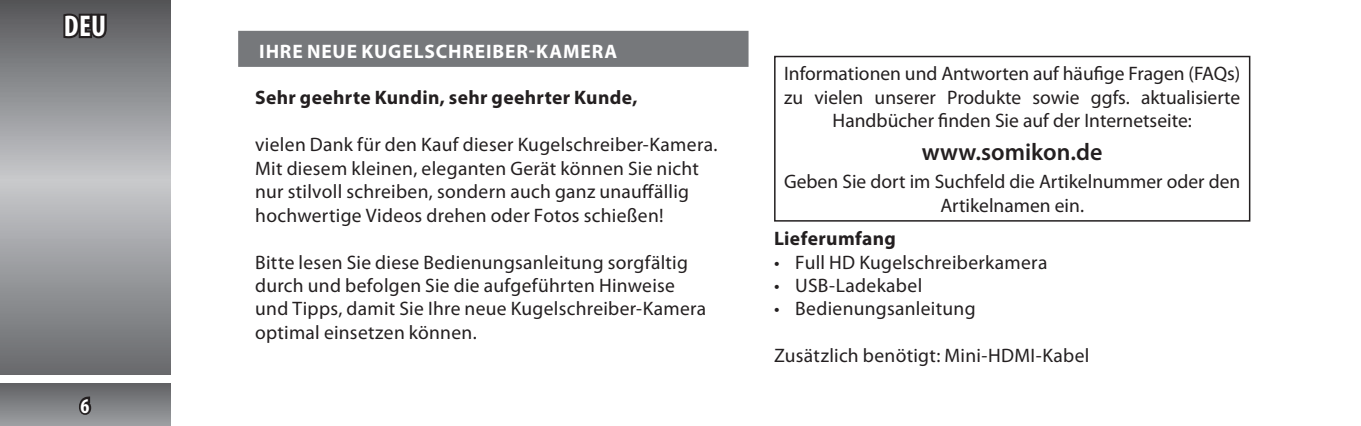
<style>
.page{position:relative;width:1361px;height:426px;background:#fff}
.page>*{position:absolute;margin:0;border:0;box-sizing:border-box;transform-origin:0 0}
.t1{font:700 condensed 30px "Myriad Pro";color:#fff}
.t2{font:600 24px "Myriad Pro";color:#231f20}
.t3{font:700 condensed 21px "Myriad Pro";color:#fff}
.t4{font:19.5px/23.4px "Myriad Pro";letter-spacing:.015em;color:#231f20}
.t5{font:700 19.5px "Myriad Pro";letter-spacing:.02em;color:#231f20}
.t6{font:700 19.5px "Myriad Pro";letter-spacing:.045em;color:#fff}
</style>
<div class="page">
<svg style="left:0;top:0;width:170px;height:374px;background:#939598"></svg>
<div style="left:0;top:383px;width:170px;height:42px;background:linear-gradient(to bottom,#606164,#9b9da0)"></div>
<svg style="left:76px;top:393px;width:17px;height:24px"></svg>
<svg style="left:61px;top:10px;width:48px;height:30px"></svg>
<div style="left:238px;top:31px;width:510px;height:36px;background:#76787b"></div>
<div style="left:774px;top:56px;width:476px;height:165px;border:2px solid #231f20"></div>
<h1 class="t1" style="left:64px;top:7px;width:44px">DEU</h1>
<p class="t3" style="left:81px;top:392px;width:10px">6</p>
<p class="t6" style="left:259px;top:38px;width:359px">IHRE NEUE KUGELSCHREIBER-KAMERA</p>
<p class="t5" style="left:255px;top:85px;width:384px">Sehr geehrte Kundin, sehr geehrter Kunde,</p>
<p class="t4" style="left:255px;top:132px;width:464px">vielen Dank für den Kauf dieser Kugelschreiber-Kamera.<br>Mit diesem kleinen, eleganten Gerät können Sie nicht nur stilvoll schreiben, sondern auch ganz unauffällig hochwertige Videos drehen oder Fotos schießen!</p>
<p class="t4" style="left:255px;top:249px;width:453px">Bitte lesen Sie diese Bedienungsanleitung sorgfältig durch und befolgen Sie die aufgeführten Hinweise und Tipps, damit Sie Ihre neue Kugelschreiber-Kamera optimal einsetzen können.</p>
<p class="t4" style="left:784px;top:62px;width:458px;text-align:center">Informationen und Antworten auf häufige Fragen (FAQs) zu vielen unserer Produkte sowie ggfs. aktualisierte<br>Handbücher finden Sie auf der Internetseite:</p>
<p class="t2" style="left:922px;top:137px;width:182px">www.somikon.de</p>
<p class="t4" style="left:784px;top:169px;width:458px;text-align:center">Geben Sie dort im Suchfeld die Artikelnummer oder den<br>Artikelnamen ein.</p>
<p class="t5" style="left:774px;top:225px;width:123px">Lieferumfang</p>
<p class="t4" style="left:774px;top:249px;width:275px">• Full HD Kugelschreiberkamera</p>
<p class="t4" style="left:774px;top:273px;width:150px">• USB-Ladekabel</p>
<p class="t4" style="left:774px;top:296px;width:203px">• Bedienungsanleitung</p>
<p class="t4" style="left:774px;top:343px;width:317px">Zusätzlich benötigt: Mini-HDMI-Kabel</p>
</div>
